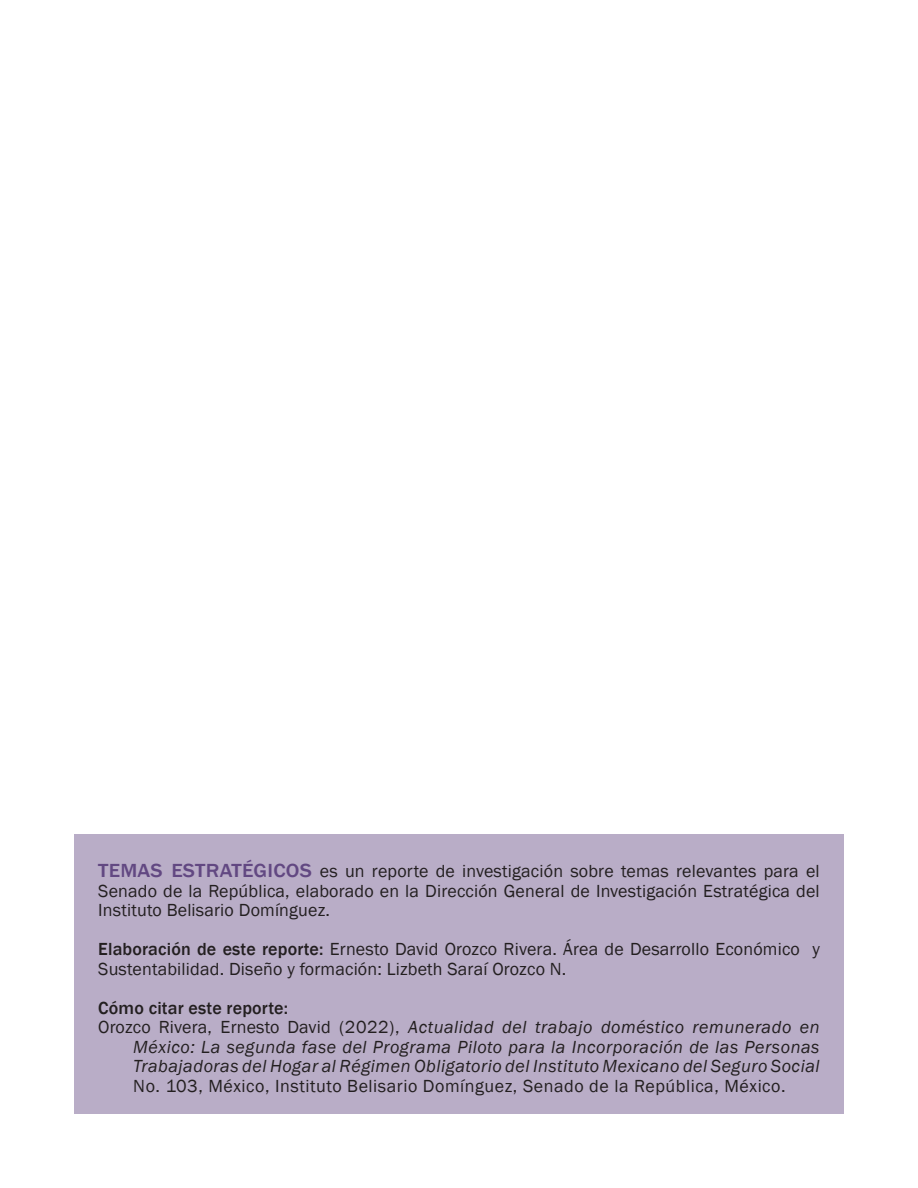
<style>
.page{position:relative;width:918px;height:1188px;background:#fff}
.page>*{position:absolute;margin:0;border:0;box-sizing:border-box;transform-origin:0 0}
.REFERENCIAS{font:italic 18px/19.5px "Franklin Gothic";letter-spacing:.03em;color:#231f20;text-align:justify}
.creditos{font:18px/19.5px "Franklin Gothic";letter-spacing:.01em;color:#231f20;text-align:justify}
._01_creditos{font:18px/19.5px "Franklin Gothic";letter-spacing:.01em;color:#231f20}
.texto{font:500 18px "Franklin Gothic";letter-spacing:.01em;color:#231f20}
.s1{font-weight:500;font-size:19.5px;color:#624882}
.s2{font-weight:500}
.s3{font-style:normal}
</style>
<div class="page">
<div style="left:74px;top:835px;width:770px;height:279px;background:#b9adc7"></div>
<p class="creditos" style="left:98px;top:862px;width:723px"><span class="s1">TEMAS ESTRATÉGICOS</span> es un reporte de investigación sobre temas relevantes para el Senado de la República, elaborado en la Dirección General de Investigación Estratégica del Instituto Belisario Domínguez.</p>
<p class="_01_creditos" style="left:98px;top:940px;width:723px"><span class="s2">Elaboración de este reporte:</span> Ernesto David Orozco Rivera. Área de Desarrollo Económico y<br>Sustentabilidad. Diseño y formación: Lizbeth Saraí Orozco N.</p>
<p class="texto" style="left:98px;top:997px;width:191px">Cómo citar este reporte:</p>
<p class="REFERENCIAS" style="left:133px;top:1018px;width:688px;text-indent:-35px"><span class="s3">Orozco Rivera, Ernesto David (2022),</span> Actualidad del trabajo doméstico remunerado en México: La segunda fase del Programa Piloto para la Incorporación de las Personas Trabajadoras del Hogar al Régimen Obligatorio del Instituto Mexicano del Seguro Social <span class="s3">No. 103, México, Instituto Belisario Domínguez, Senado de la República, México.</span></p>
</div>
